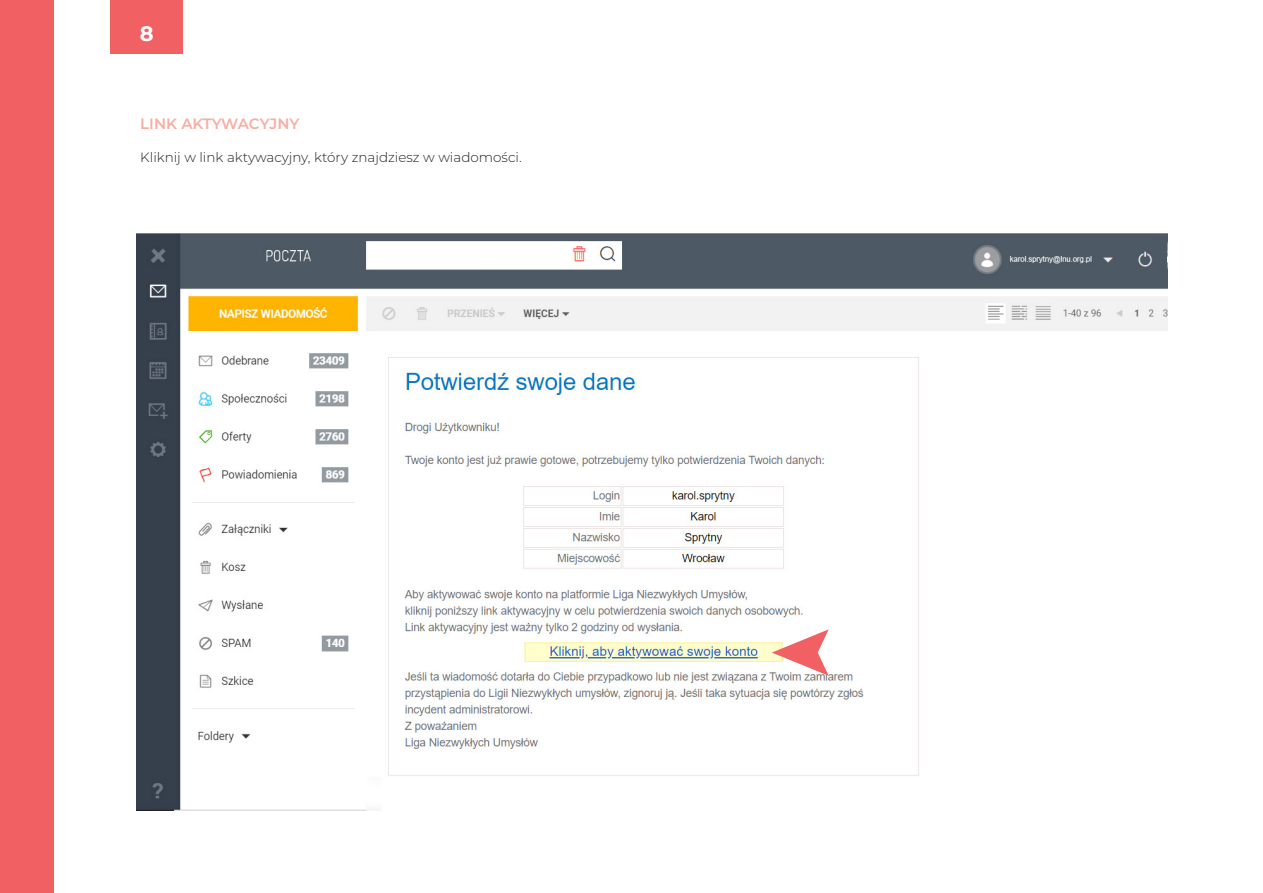
<style>
.page{position:relative;width:1263px;height:893px;background:#fff}
.page>*{position:absolute;margin:0;border:0;box-sizing:border-box;transform-origin:0 0}
.t1{font:700 21px "Montserrat";color:#fff}
.Paragraph_Text{font:600 15px "Montserrat";letter-spacing:-.01em;color:#f8ada3}
.Paragraph_Text-2{font:300 13.5px "Montserrat";color:#231f20}
</style>
<div class="page">
<img style="left:136px;top:234px;width:1031px;height:576px">
<div style="left:368px;top:243px;width:117px;height:26px;background:#fff"></div>
<div style="left:1096px;top:240px;width:71px;height:42px;background:#4d5965"></div>
<img style="left:961px;top:242px;width:202px;height:39px">
<svg style="left:772px;top:629px;width:57px;height:47px"></svg>
<div style="left:0;top:0;width:54px;height:893px;background:#f16163"></div>
<div style="left:111px;top:0;width:72px;height:54px;background:#f16163"></div>
<h1 class="t1" style="left:140px;top:18px;width:15px">8</h1>
<p class="Paragraph_Text" style="left:140px;top:113px;width:161px">LINK AKTYWACYJNY</p>
<p class="Paragraph_Text-2" style="left:140px;top:148px;width:383px">Kliknij w link aktywacyjny, który znajdziesz w wiadomości.</p>
</div>
